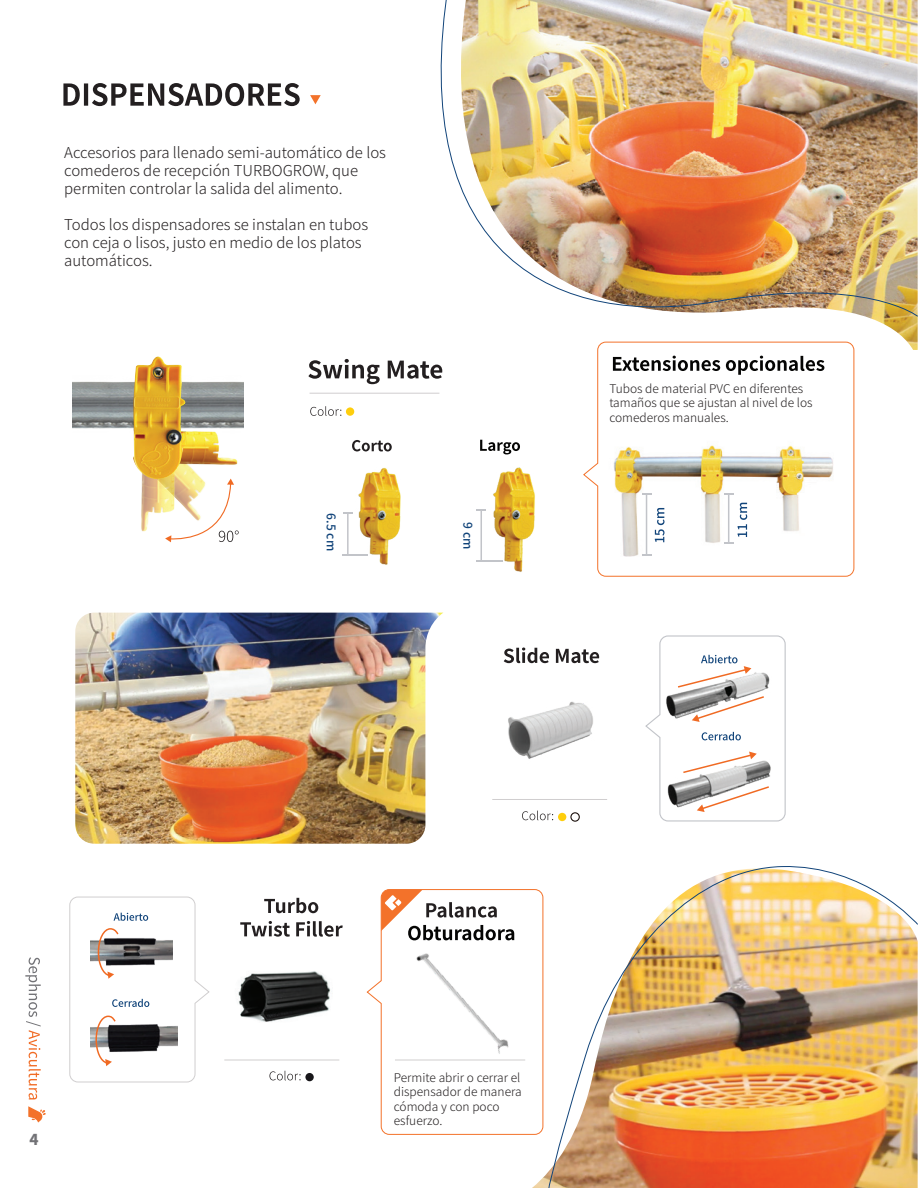
<style>
.page{position:relative;width:918px;height:1188px;background:#fff}
.page>*{position:absolute;margin:0;border:0;box-sizing:border-box;transform-origin:0 0}
.t1{font:300 15px/18px "Noto Sans JP";color:#231f20}
.t2{font:900 15px "Noto Sans JP";color:#727276}
.t3{font:300 12px/14.4px "Noto Sans JP";color:#231f20}
.t4{font:500 12px "Noto Sans JP";color:#11447a}
</style>
<div class="page">
<img style="left:342px;top:467px;width:59px;height:98px">
<img style="left:72px;top:381px;width:172px;height:151px">
<img style="left:133px;top:356px;width:53px;height:123px">
<img style="left:476px;top:467px;width:59px;height:105px">
<svg style="left:269px;top:1071px;width:32px;height:9px"></svg>
<div style="left:305px;top:1073px;width:9px;height:8px;background:#18171a;border-radius:50%"></div>
<svg style="left:240px;top:898px;width:103px;height:39px"></svg>
<hr style="left:224px;top:1060px;width:115px;height:1px;background:#d0cecf">
<svg style="left:308px;top:359px;width:134px;height:25px"></svg>
<hr style="left:310px;top:393px;width:129px;height:1px;background:#d0cecf">
<svg style="left:310px;top:406px;width:31px;height:10px"></svg>
<div style="left:346px;top:407px;width:8px;height:9px;background:#fece0d;border-radius:50%"></div>
<svg style="left:63px;top:83px;width:237px;height:23px"></svg>
<svg style="left:310px;top:95px;width:11px;height:9px"></svg>
<svg style="left:165px;top:479px;width:74px;height:63px"></svg>
<img style="left:238px;top:971px;width:93px;height:51px">
<svg style="left:352px;top:440px;width:40px;height:12px"></svg>
<svg style="left:480px;top:440px;width:40px;height:14px"></svg>
<svg style="left:504px;top:647px;width:95px;height:16px"></svg>
<svg style="left:522px;top:811px;width:31px;height:9px"></svg>
<div style="left:558px;top:813px;width:8px;height:8px;background:#fece0d;border-radius:50%"></div>
<div style="left:570px;top:812px;width:10px;height:10px;border:1px solid #1e130f;border-radius:50%"></div>
<hr style="left:492px;top:799px;width:115px;height:1px;background:#d0cecf">
<svg style="left:366px;top:889px;width:178px;height:246px"></svg>
<svg style="left:381px;top:890px;width:133px;height:50px"></svg>
<hr style="left:481px;top:510px;width:1px;height:51px;background:#c2c4c9">
<hr style="left:476px;top:560px;width:27px;height:2px;background:#c2c4c9">
<hr style="left:347px;top:513px;width:2px;height:42px;background:#c2c4c9">
<svg style="left:343px;top:554px;width:25px;height:1px"></svg>
<svg style="left:583px;top:350px;width:272px;height:227px"></svg>
<svg style="left:69px;top:896px;width:141px;height:187px"></svg>
<img style="left:597px;top:329px;width:321px;height:21px">
<img style="left:440px;top:0;width:478px;height:329px">
<img style="left:75px;top:613px;width:368px;height:231px">
<img style="left:548px;top:866px;width:370px;height:322px">
<svg style="left:645px;top:635px;width:141px;height:187px"></svg>
<hr style="left:646px;top:494px;width:1px;height:61px;background:#c2c4c9">
<svg style="left:642px;top:554px;width:9px;height:2px"></svg>
<hr style="left:728px;top:494px;width:1px;height:49px;background:#c2c4c9">
<svg style="left:724px;top:503px;width:23px;height:41px"></svg>
<svg style="left:25px;top:957px;width:16px;height:142px"></svg>
<svg style="left:28px;top:1106px;width:18px;height:17px"></svg>
<img style="left:664px;top:754px;width:113px;height:55px">
<img style="left:663px;top:665px;width:112px;height:56px">
<img style="left:508px;top:701px;width:85px;height:58px">
<p class="t1" style="left:64px;top:144px;width:323px">Accesorios para llenado semi-automático de los comederos de recepción TURBOGROW, que permiten controlar la salida del alimento.</p>
<p class="t1" style="left:64px;top:216px;width:305px">Todos los dispensadores se instalan en tubos con ceja o lisos, justo en medio de los platos automáticos.</p>
<p class="t4" style="left:338px;top:513px;width:39px;rotate:90deg">6.5 cm</p>
<p class="t4" style="left:475px;top:522px;width:29px;rotate:90deg">9 cm</p>
<p class="t3" style="left:609px;top:382px;width:205px">Tubos de material PVC en diferentes tamaños que se ajustan al nivel de los comederos manuales.</p>
<p class="t2" style="left:29px;top:1132px;width:11px">4</p>
<p class="t3" style="left:394px;top:1071px;width:129px">Permite abrir o cerrar el dispensador de manera cómoda y con poco esfuerzo.</p>
</div>
